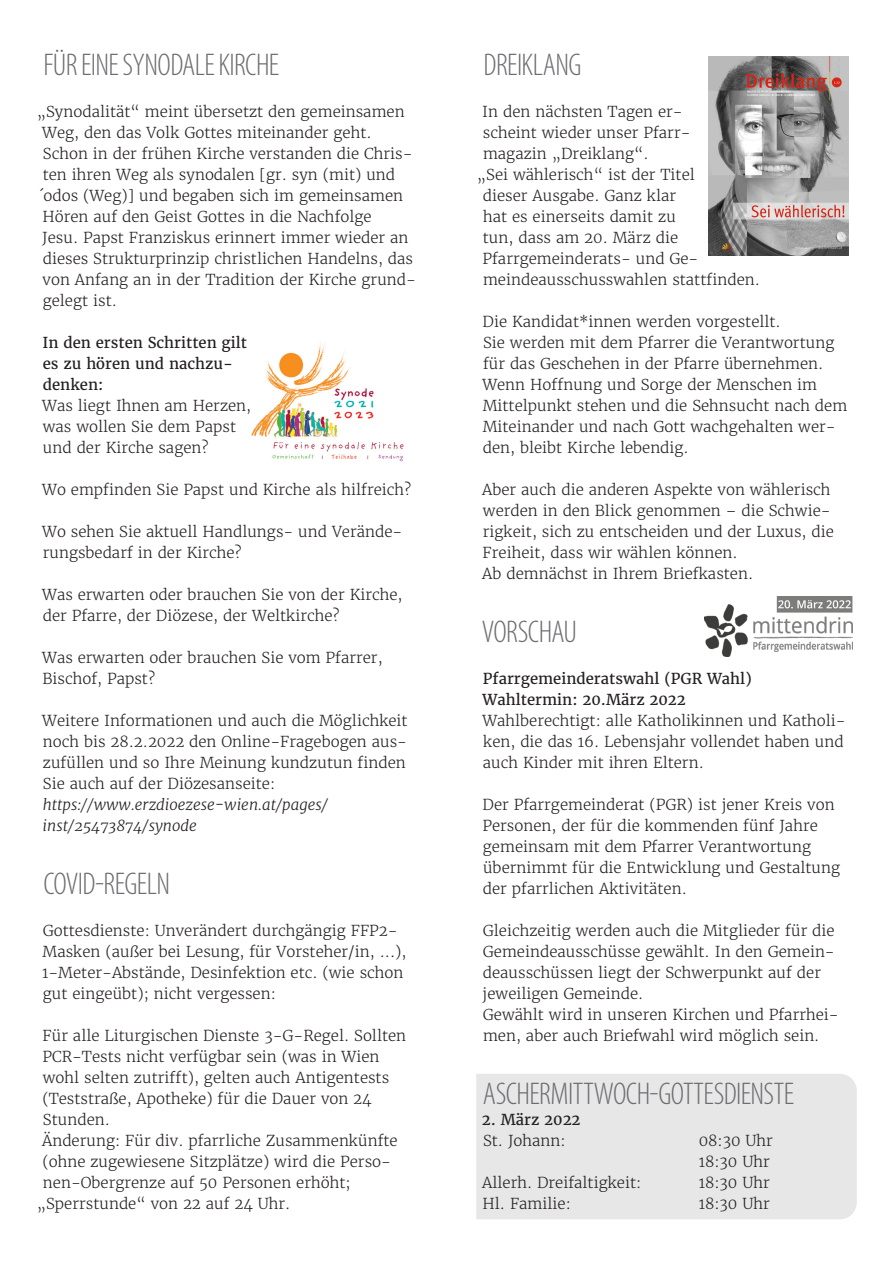
<style>
.page{position:relative;width:893px;height:1263px;background:#fff}
.page>*{position:absolute;margin:0;border:0;box-sizing:border-box;transform-origin:0 0}
.t1{font:300 condensed 31.5px "Myriad Pro";letter-spacing:-.02em;color:#6c6d70}
.t2{font:300 15px/21px "Merriweather";color:#231f20}
.t3{font:15px/21px "Merriweather";color:#231f20}
.t4{font:italic 300 15px/21px "Merriweather";color:#231f20}
</style>
<div class="page">
<div style="left:476px;top:1074px;width:381px;height:145px;background:#e7e7e8"></div>
<img style="left:708px;top:57px;width:141px;height:198px">
<img style="left:252px;top:342px;width:152px;height:120px">
<img style="left:705px;top:596px;width:148px;height:60px">
<h1 class="t1" style="left:43px;top:46px;width:237px">FÜR EINE SYNODALE KIRCHE</h1>
<p class="t2" style="left:37px;top:101px;width:381px">„Synodalität“ meint übersetzt den gemeinsamen Weg, den das Volk Gottes miteinander geht.<br>Schon in der frühen Kirche verstanden die Chris&shy;ten ihren Weg als synodalen [gr. syn (mit) und ´odos (Weg)] und begaben sich im gemeinsamen Hören auf den Geist Gottes in die Nachfolge<br>Jesu. Papst Franziskus erinnert immer wieder an dieses Strukturprinzip christlichen Handelns, das von Anfang an in der Tradition der Kirche grund&shy;gelegt ist.</p>
<p class="t3" style="left:42px;top:332px;width:206px">In den ersten Schritten gilt es zu hören und nachzu&shy;denken:</p>
<p class="t2" style="left:42px;top:395px;width:211px">Was liegt Ihnen am Herzen, was wollen Sie dem Papst und der Kirche sagen?</p>
<p class="t2" style="left:42px;top:479px;width:371px">Wo empfinden Sie Papst und Kirche als hilfreich?</p>
<p class="t2" style="left:42px;top:521px;width:362px">Wo sehen Sie aktuell Handlungs- und Verände&shy;rungsbedarf in der Kirche?</p>
<p class="t2" style="left:42px;top:584px;width:362px">Was erwarten oder brauchen Sie von der Kirche, der Pfarre, der Diözese, der Weltkirche?</p>
<p class="t2" style="left:42px;top:647px;width:342px">Was erwarten oder brauchen Sie vom Pfarrer,<br>Bischof, Papst?</p>
<p class="t2" style="left:42px;top:710px;width:367px;text-align:justify">Weitere Informationen und auch die Möglichkeit noch bis 28.2.2022 den Online-Fragebogen aus&shy;zufüllen und so Ihre Meinung kundzutun finden Sie auch auf der Diözesanseite:</p>
<p class="t4" style="left:43px;top:794px;width:287px">https://www.erzdioezese-wien.at/pages/ inst/25473874/synode</p>
<h1 class="t1" style="left:43px;top:865px;width:128px">COVID-REGELN</h1>
<p class="t2" style="left:42px;top:920px;width:366px">Gottesdienste: Unverändert durchgängig FFP2- Masken (außer bei Lesung, für Vorsteher/in, ...), 1-Meter-Abstände, Desinfektion etc. (wie schon gut eingeübt); nicht vergessen:</p>
<p class="t2" style="left:43px;top:1025px;width:365px">Für alle Liturgischen Dienste 3-G-Regel. Sollten</p>
<p class="t2" style="left:42px;top:1046px;width:339px">PCR-Tests nicht verfügbar sein (was in Wien</p>
<p class="t2" style="left:43px;top:1067px;width:348px">wohl selten zutrifft), gelten auch Antigentests</p>
<p class="t2" style="left:42px;top:1088px;width:331px">(Teststraße, Apotheke) für die Dauer von 24</p>
<p class="t2" style="left:43px;top:1109px;width:68px">Stunden.</p>
<p class="t2" style="left:42px;top:1130px;width:357px">Änderung: Für div. pfarrliche Zusammenkünfte</p>
<p class="t2" style="left:42px;top:1151px;width:350px">(ohne zugewiesene Sitzplätze) wird die Perso-</p>
<p class="t2" style="left:43px;top:1172px;width:309px">nen-Obergrenze auf 50 Personen erhöht;</p>
<p class="t2" style="left:37px;top:1193px;width:255px">„Sperrstunde“ von 22 auf 24 Uhr.</p>
<h1 class="t1" style="left:484px;top:46px;width:100px">DREIKLANG</h1>
<p class="t2" style="left:482px;top:101px;width:202px">In den nächsten Tagen er-</p>
<p class="t2" style="left:483px;top:122px;width:209px">scheint wieder unser Pfarr-</p>
<p class="t2" style="left:483px;top:143px;width:167px">magazin „Dreiklang“.</p>
<p class="t2" style="left:477px;top:164px;width:220px">„Sei wählerisch“ ist der Titel</p>
<p class="t2" style="left:483px;top:185px;width:195px">dieser Ausgabe. Ganz klar</p>
<p class="t2" style="left:483px;top:206px;width:194px">hat es einerseits damit zu</p>
<p class="t2" style="left:483px;top:227px;width:197px">tun, dass am 20. März die</p>
<p class="t2" style="left:483px;top:248px;width:217px">Pfarrgemeinderats- und Ge-</p>
<p class="t2" style="left:483px;top:269px;width:278px">meindeausschusswahlen stattfinden.</p>
<p class="t2" style="left:482px;top:311px;width:366px">Die Kandidat*innen werden vorgestellt.<br>Sie werden mit dem Pfarrer die Verantwortung für das Geschehen in der Pfarre übernehmen.<br>Wenn Hoffnung und Sorge der Menschen im Mittelpunkt stehen und die Sehnsucht nach dem Miteinander und nach Gott wachgehalten wer&shy;den, bleibt Kirche lebendig.</p>
<p class="t2" style="left:482px;top:479px;width:353px">Aber auch die anderen Aspekte von wählerisch werden in den Blick genommen – die Schwie&shy;rigkeit, sich zu entscheiden und der Luxus, die Freiheit, dass wir wählen können.<br>Ab demnächst in Ihrem Briefkasten.</p>
<h1 class="t1" style="left:482px;top:613px;width:97px">VORSCHAU</h1>
<p class="t3" style="left:483px;top:668px;width:271px">Pfarrgemeinderatswahl (PGR Wahl)<br>Wahltermin: 20.März 2022</p>
<p class="t2" style="left:482px;top:710px;width:365px">Wahlberechtigt: alle Katholikinnen und Katholi&shy;ken, die das 16. Lebensjahr vollendet haben und auch Kinder mit ihren Eltern.</p>
<p class="t2" style="left:483px;top:794px;width:359px">Der Pfarrgemeinderat (PGR) ist jener Kreis von Personen, der für die kommenden fünf Jahre gemeinsam mit dem Pfarrer Verantwortung übernimmt für die Entwicklung und Gestaltung der pfarrlichen Aktivitäten.</p>
<p class="t2" style="left:483px;top:920px;width:358px">Gleichzeitig werden auch die Mitglieder für die Gemeindeausschüsse gewählt. In den Gemein&shy;deausschüssen liegt der Schwerpunkt auf der jeweiligen Gemeinde.<br>Gewählt wird in unseren Kirchen und Pfarrhei&shy;men, aber auch Briefwahl wird möglich sein.</p>
<h1 class="t1" style="left:483px;top:1075px;width:313px">ASCHERMITTWOCH-GOTTESDIENSTE</h1>
<p class="t3" style="left:482px;top:1109px;width:100px">2. März 2022</p>
<p class="t2" style="left:483px;top:1130px;width:84px">St. Johann:</p>
<p class="t2" style="left:699px;top:1130px;width:76px">08:30 Uhr<br>18:30 Uhr</p>
<p class="t2" style="left:482px;top:1172px;width:161px">Allerh. Dreifaltigkeit:</p>
<p class="t2" style="left:699px;top:1172px;width:73px">18:30 Uhr</p>
<p class="t2" style="left:483px;top:1193px;width:90px">Hl. Familie:</p>
<p class="t2" style="left:699px;top:1193px;width:73px">18:30 Uhr</p>
</div>
